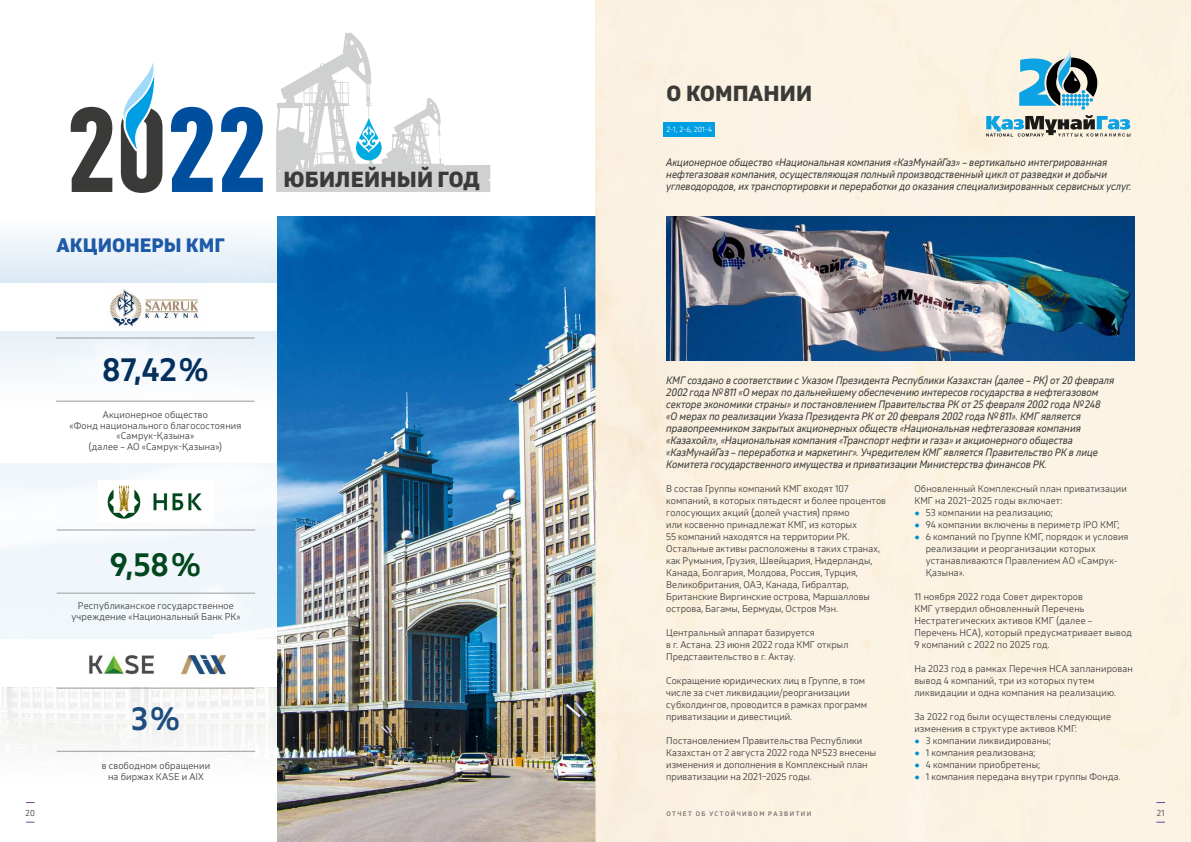
<style>
.page{position:relative;width:1191px;height:842px;background:#fff}
.page>*{position:absolute;margin:0;border:0;box-sizing:border-box;transform-origin:0 0}
.t1{font:900 condensed 118.2px "DIN Pro";color:#3a3a39}
.t2{font:700 30px "November LCG";color:#032f5d}
.t3{font:700 30px "November LCG";color:#00461e}
.t4{font:700 30px "November LCG";color:#1e4e7f}
.t5{font:900 20.2px "November LCG";letter-spacing:.01em;color:#3a3a39}
.t6{font:900 18px "November LCG";letter-spacing:.005em;color:#1d5ba8}
.t7{font:italic 10px/12px "November LCG";color:#3a3a39;scale:.94 1}
.t8{font:300 9px/12px "November LCG";letter-spacing:.015em;color:#3a3a39}
.t9{font:300 8px "November LCG";color:#3a3a39}
.t10{font:300 7px "November LCG";color:#fff}
.t11{font:500 6px "November LCG";letter-spacing:.235em;color:#6a6a69}
.s1{color:#004e9e}
.s2{font-family:"Arial";font-weight:400;color:#0090d3}
</style>
<div class="page">
<img style="left:276px;top:216px;width:319px;height:626px">
<div style="left:595px;top:0;width:596px;height:842px;background:#fbf2e3"></div>
<svg style="left:986px;top:49px;width:144px;height:88px;background:#b2c3c2"></svg>
<div style="left:663px;top:122px;width:52px;height:14px;background:#009ee3"></div>
<svg style="left:0;top:235px;width:276px;height:48px;fill:#e8f0f7"></svg>
<div style="left:0;top:330px;width:276px;height:133px;background:linear-gradient(to bottom,#ebf1f7,#fff)"></div>
<div style="left:0;top:463px;width:276px;height:176px;background:#f1f7fb"></div>
<svg style="left:276px;top:32px;width:214px;height:160px"></svg>
<svg style="left:123px;top:63px;width:32px;height:87px"></svg>
<div style="left:102px;top:283px;width:106px;height:48px;background:#fff"></div>
<img style="left:110px;top:289px;width:89px;height:38px">
<hr style="left:56px;top:337px;width:199px;height:1px;background:#9c9c9d">
<hr style="left:56px;top:401px;width:199px;height:1px;background:#9c9c9d">
<div style="left:98px;top:481px;width:116px;height:42px;background:#fff"></div>
<img style="left:107px;top:485px;width:95px;height:34px">
<hr style="left:57px;top:529px;width:198px;height:1px;background:#9c9c9d">
<hr style="left:57px;top:593px;width:198px;height:1px;background:#9c9c9d">
<img style="left:181px;top:654px;width:47px;height:22px">
<img style="left:89px;top:655px;width:65px;height:20px">
<hr style="left:57px;top:688px;width:198px;height:1px;background:#9c9c9d">
<hr style="left:57px;top:751px;width:198px;height:1px;background:#9c9c9d">
<img style="left:666px;top:216px;width:468px;height:145px">
<h1 class="t1" style="left:66px;top:58px;width:202px">20<span class="s1">22</span></h1>
<h3 class="t6" style="left:57px;top:230px;width:169px">АКЦИОНЕРЫ КМГ</h3>
<h3 class="t5" style="left:284px;top:162px;width:198px">ЮБИЛЕЙНЫЙ ГОД</h3>
<h2 class="t2" style="left:102px;top:346px;width:108px">87,42 %</h2>
<p class="t8" style="left:69px;top:409px;width:173px;line-height:10.8px;text-align:center">Акционерное общество<br>«Фонд национального благосостояния «Самрук-Қазына»<br>(далее – АО «Самрук-Қазына»)</p>
<h2 class="t3" style="left:110px;top:541px;width:92px">9,58 %</h2>
<p class="t8" style="left:71px;top:600px;width:171px;line-height:10.8px;text-align:center">Республиканское государственное учреждение «Национальный Банк РК»</p>
<h2 class="t4" style="left:131px;top:694px;width:50px">3 %</h2>
<p class="t8" style="left:102px;top:760px;width:110px;line-height:10.8px;text-align:center">в свободном обращении на биржах KASE и AIX</p>
<h3 class="t5" style="left:666px;top:76px;width:147px">О КОМПАНИИ</h3>
<p class="t10" style="left:666px;top:124px;width:47px">2-1, 2-6, 201-4</p>
<p class="t7" style="left:666px;top:156px;width:496px">Акционерное общество «Национальная компания «КазМунайГаз» – вертикально интегрированная нефтегазовая компания, осуществляющая полный производственный цикл от разведки и добычи углеводородов, их транспортировки и переработки до оказания специализированных сервисных услуг.</p>
<p class="t7" style="left:666px;top:374px;width:478px">КМГ создано в соответствии с Указом Президента Республики Казахстан (далее – РК) от 20 февраля 2002 года №811 «О мерах по дальнейшему обеспечению интересов государства в нефтегазовом секторе экономики страны» и постановлением Правительства РК от 25 февраля 2002 года №248<br>«О мерах по реализации Указа Президента РК от 20 февраля 2002 года №811». КМГ является правопреемником закрытых акционерных обществ «Национальная нефтегазовая компания «Казахойл», «Национальная компания «Транспорт нефти и газа» и акционерного общества «КазМунайГаз – переработка и маркетинг». Учредителем КМГ является Правительство РК в лице Комитета государственного имущества и приватизации Министерства финансов РК.</p>
<p class="t8" style="left:666px;top:482px;width:221px">В состав Группы компаний КМГ входят 107 компаний, в которых пятьдесят и более процентов голосующих акций (долей участия) прямо<br>или косвенно принадлежат КМГ, из которых<br>55 компаний находятся на территории РК.<br>Остальные активы расположены в таких странах, как Румыния, Грузия, Швейцария, Нидерланды, Канада, Болгария, Молдова, Россия, Турция, Великобритания, ОАЭ, Канада, Гибралтар, Британские Виргинские острова, Маршалловы острова, Багамы, Бермуды, Остров Мэн.</p>
<p class="t8" style="left:666px;top:626px;width:184px">Центральный аппарат базируется<br>в г. Астана. 23 июня 2022 года КМГ открыл<br>Представительство в г. Актау.</p>
<p class="t8" style="left:666px;top:674px;width:202px">Сокращение юридических лиц в Группе, в том числе за счет ликвидации/реорганизации субхолдингов, проводится в рамках программ приватизации и дивестиций.</p>
<p class="t8" style="left:666px;top:734px;width:211px">Постановлением Правительства Республики Казахстан от 2 августа 2022 года №523 внесены изменения и дополнения в Комплексный план приватизации на 2021–2025 годы.</p>
<p class="t8" style="left:914px;top:482px;width:214px">Обновленный Комплексный план приватизации<br>КМГ на 2021–2025 годы включает:</p>
<p class="t8" style="left:914px;top:506px;width:140px"><span class="s2">●</span> 53 компании на реализацию;</p>
<p class="t8" style="left:914px;top:518px;width:206px"><span class="s2">●</span> 94 компании включены в периметр IPO КМГ;</p>
<p class="t8" style="left:925px;top:530px;width:204px;text-indent:-11px"><span class="s2">●</span> 6 компаний по Группе КМГ, порядок и условия реализации и реорганизации которых устанавливаются Правлением АО «Самрук-<br>Қазына».</p>
<p class="t8" style="left:914px;top:590px;width:219px">11 ноября 2022 года Совет директоров<br>КМГ утвердил обновленный Перечень Нестратегических активов КМГ (далее – Перечень НСА), который предусматривает вывод 9 компаний с 2022 по 2025 год.</p>
<p class="t8" style="left:914px;top:662px;width:220px">На 2023 год в рамках Перечня НСА запланирован вывод 4 компаний, три из которых путем ликвидации и одна компания на реализацию.</p>
<p class="t8" style="left:914px;top:710px;width:198px">За 2022 год были осуществлены следующие изменения в структуре активов КМГ:</p>
<p class="t8" style="left:914px;top:734px;width:138px"><span class="s2">●</span> 3 компании ликвидированы;</p>
<p class="t8" style="left:914px;top:746px;width:123px"><span class="s2">●</span> 1 компания реализована;</p>
<p class="t8" style="left:914px;top:758px;width:127px"><span class="s2">●</span> 4 компании приобретены;</p>
<p class="t8" style="left:914px;top:770px;width:207px"><span class="s2">●</span> 1 компания передана внутри группы Фонда.</p>
<p class="t9" style="left:26px;top:806px;width:11px">20</p>
<p class="t11" style="left:666px;top:809px;width:146px">ОТЧЕТ ОБ УСТОЙЧИВОМ РАЗВИТИИ</p>
<p class="t9" style="left:1157px;top:806px;width:9px">21</p>
</div>
